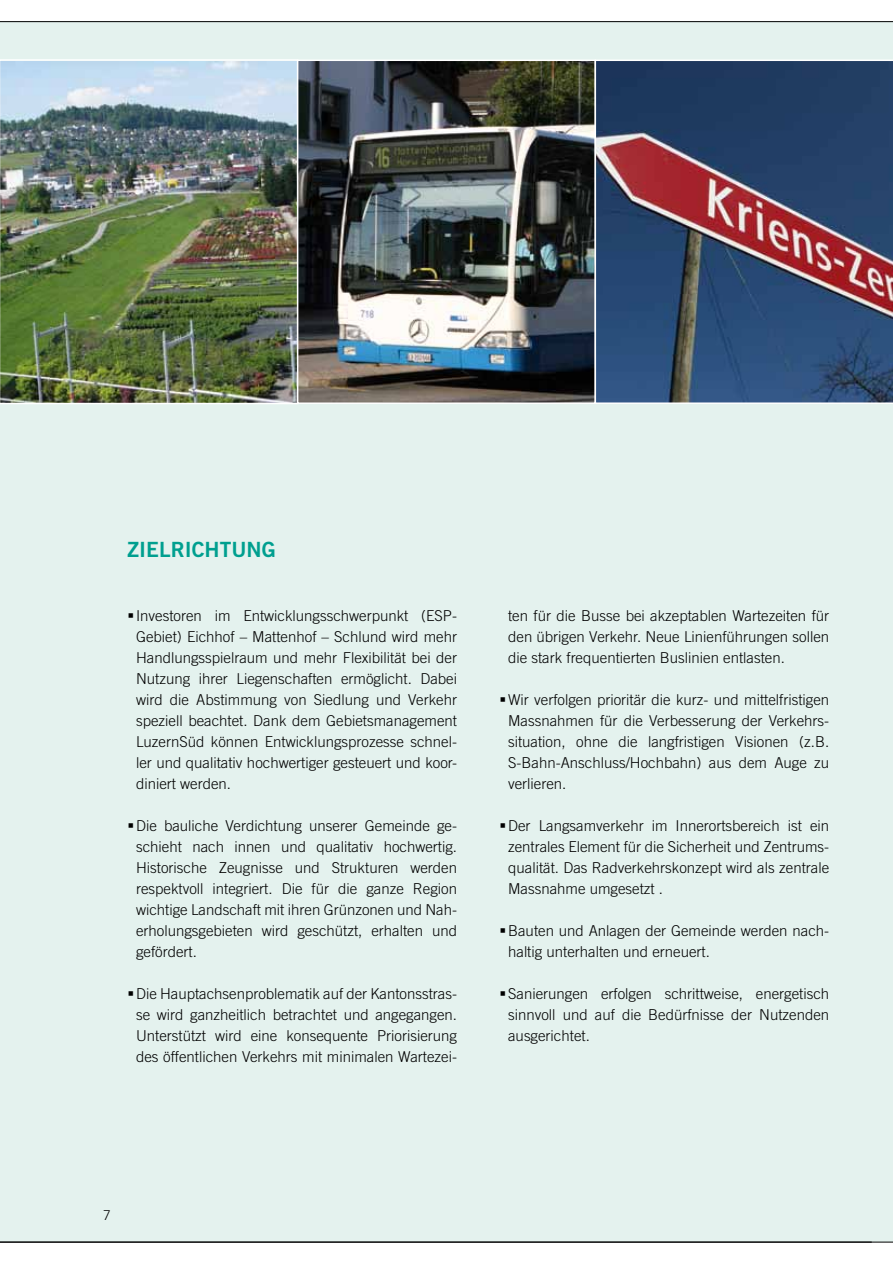
<style>
.page{position:relative;width:893px;height:1263px;background:#fff}
.page>*{position:absolute;margin:0;border:0;box-sizing:border-box;transform-origin:0 0}
.t1{font:21px "Trade Gothic Bold Two";color:#009f8f}
.t2{font:300 15px/21px "Trade Gothic";color:#000;text-align:justify}
.t3{font:300 13.5px "Trade Gothic";color:#000}
</style>
<div class="page">
<div style="left:0;top:21px;width:893px;height:1221px;background:#e4f2ee"></div>
<hr style="left:0;top:1242px;width:893px;height:1px;background:#000">
<hr style="left:0;top:21px;width:893px;height:1px;background:#000">
<img style="left:0;top:59px;width:296px;height:345px">
<img style="left:296px;top:59px;width:298px;height:345px">
<svg style="left:594px;top:59px;width:299px;height:345px"></svg>
<h1 class="t1" style="left:128px;top:536px;width:23px">ZIELRI</h1>
<h1 class="t1" style="left:192px;top:536px;width:43px">CHTUNG</h1>
<p class="t2" style="left:136px;top:605px;width:323px">Investoren im Entwicklungsschwerpunkt (ESP-Gebiet) Eichhof – Mattenhof – Schlund wird mehr Handlungsspielraum und mehr Flexibilität bei der Nutzung ihrer Liegenschaften ermöglicht. Dabei wird die Abstimmung von Siedlung und Verkehr speziell beachtet. Dank dem Gebietsmanagement LuzernSüd können Entwicklungsprozesse schnel&shy;ler und qualitativ hochwertiger gesteuert und koor&shy;diniert werden.</p>
<p class="t2" style="left:136px;top:815px;width:323px">Die bauliche Verdichtung unserer Gemeinde ge&shy;schieht nach innen und qualitativ hochwertig.<br>Historische Zeugnisse und Strukturen werden respektvoll integriert. Die für die ganze Region wichtige Landschaft mit ihren Grünzonen und Nah&shy;erholungsgebieten wird geschützt, erhalten und gefördert.</p>
<p class="t2" style="left:136px;top:983px;width:323px">Die Hauptachsenproblematik auf der Kantonsstras&shy;se wird ganzheitlich betrachtet und angegangen.<br>Unterstützt wird eine konsequente Priorisierung des öffentlichen Verkehrs mit minimalen Wartezei-</p>
<p class="t2" style="left:508px;top:605px;width:323px">ten für die Busse bei akzeptablen Wartezeiten für den übrigen Verkehr. Neue Linienführungen sollen die stark frequentierten Buslinien entlasten.</p>
<p class="t2" style="left:508px;top:689px;width:323px">Wir verfolgen prioritär die kurz- und mittelfristigen Massnahmen für die Verbesserung der Verkehrs&shy;situation, ohne die langfristigen Visionen (z.B.<br>S-Bahn-Anschluss/Hochbahn) aus dem Auge zu verlieren.</p>
<p class="t2" style="left:508px;top:815px;width:323px">Der Langsamverkehr im Innerortsbereich ist ein zentrales Element für die Sicherheit und Zentrums&shy;qualität. Das Radverkehrskonzept wird als zentrale Massnahme umgesetzt .</p>
<p class="t2" style="left:508px;top:920px;width:322px">Bauten und Anlagen der Gemeinde werden nach&shy;haltig unterhalten und erneuert.</p>
<p class="t2" style="left:508px;top:983px;width:323px">Sanierungen erfolgen schrittweise, energetisch sinnvoll und auf die Bedürfnisse der Nutzenden ausgerichtet.</p>
<p class="t3" style="left:103px;top:1208px;width:9px">7</p>
</div>
